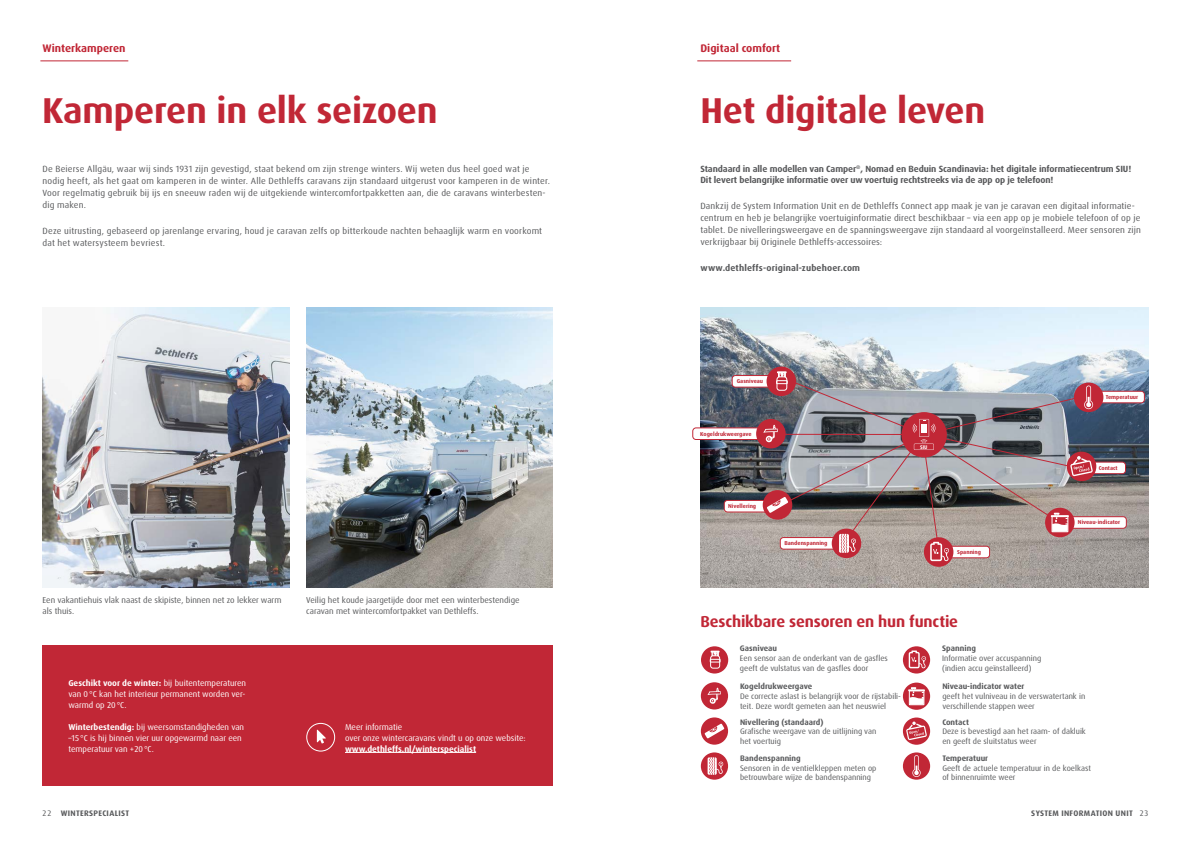
<style>
.page{position:relative;width:1191px;height:842px;background:#fff}
.page>*{position:absolute;margin:0;border:0;box-sizing:border-box;transform-origin:0 0}
.t1{font:700 36px "Dax Pro";letter-spacing:-.005em;color:#c12736}
.t2{font:700 15.8px "Dax Pro";letter-spacing:-.01em;color:#c12736}
.t3{font:700 11px "Dax Pro";color:#c12736}
.t4{font:9px/12px "Dax Pro";letter-spacing:.015em;color:#58595b}
.t5{font:700 9px/10.8px "Dax Pro";letter-spacing:-.01em;color:#58595b}
.t6{font:700 9px "Dax Pro";letter-spacing:.015em;color:#58595b}
.t7{font:8.5px/11px "Dax OT";color:#fff}
.t8{font:8.5px/11px "Dax OT";color:#58595b}
.t9{font:700 8.5px "Dax OT";color:#fff}
.t10{font:8px/9.6px "Dax Pro";color:#58595b}
.t11{font:700 8px "Dax Pro";color:#58595b}
.t12{font:700 8px "Dax Pro";letter-spacing:.04em;color:#58595b}
.t13{font:700 8px "Dax Pro";letter-spacing:.035em;color:#58595b}
.t14{font:700 5.7px "Dax Pro";color:#c12736}
.t15{font:700 5.3px "Dax Pro";color:#fff}
.s1{font-weight:700}
.s2{font-weight:400}
</style>
<div class="page">
<img style="left:700px;top:308px;width:448px;height:279px">
<img style="left:43px;top:308px;width:246px;height:279px">
<img style="left:306px;top:308px;width:247px;height:279px">
<hr style="left:697px;top:61px;width:94px;height:1px;background:#c12736">
<hr style="left:40px;top:61px;width:88px;height:1px;background:#c12736">
<div style="left:1062px;top:517px;width:64px;height:11px;background:#fff;border-radius:3px"></div>
<div style="left:1062px;top:516px;width:64px;height:13px;border:1px solid #c12736;border-radius:3px"></div>
<div style="left:732px;top:375px;width:56px;height:12px;background:#fff;border-radius:3px"></div>
<div style="left:732px;top:375px;width:56px;height:12px;border:1px solid #c12736;border-radius:3px"></div>
<div style="left:693px;top:428px;width:70px;height:11px;background:#fff;border-radius:3px"></div>
<div style="left:692px;top:428px;width:71px;height:12px;border:1px solid #c12736;border-radius:3px"></div>
<svg style="left:924px;top:537px;width:29px;height:30px"></svg>
<div style="left:701px;top:752px;width:27px;height:28px;background:#c12736;border-radius:50%"></div>
<svg style="left:707px;top:757px;width:16px;height:18px"></svg>
<div style="left:724px;top:500px;width:51px;height:12px;background:#fff;border-radius:3px"></div>
<div style="left:724px;top:500px;width:51px;height:12px;border:1px solid #c12736;border-radius:3px"></div>
<div style="left:1074px;top:462px;width:51px;height:12px;background:#fff;border-radius:3px"></div>
<div style="left:1074px;top:462px;width:51px;height:12px;border:1px solid #c12736;border-radius:3px"></div>
<div style="left:1066px;top:452px;width:30px;height:29px;background:#c12736;border-radius:50%"></div>
<div style="left:1088px;top:391px;width:56px;height:12px;background:#fff;border-radius:3px"></div>
<div style="left:1088px;top:391px;width:56px;height:12px;border:1px solid #c12736;border-radius:3px"></div>
<div style="left:1073px;top:383px;width:30px;height:29px;background:#c12736;border-radius:50%"></div>
<div style="left:766px;top:367px;width:30px;height:29px;background:#c12736;border-radius:50%"></div>
<div style="left:756px;top:419px;width:29px;height:29px;background:#c12736;border-radius:50%"></div>
<img style="left:763px;top:371px;width:332px;height:190px">
<div style="left:43px;top:645px;width:510px;height:140px;background:#c12736"></div>
<hr style="left:345px;top:752px;width:131px;height:1px;background:#fff">
<div style="left:701px;top:717px;width:27px;height:28px;background:#c12736;border-radius:50%"></div>
<svg style="left:704px;top:724px;width:20px;height:14px"></svg>
<div style="left:903px;top:646px;width:27px;height:27px;background:#c12736;border-radius:50%"></div>
<svg style="left:908px;top:650px;width:18px;height:18px"></svg>
<svg style="left:903px;top:683px;width:27px;height:27px"></svg>
<svg style="left:908px;top:687px;width:16px;height:18px"></svg>
<div style="left:701px;top:646px;width:27px;height:27px;background:#c12736;border-radius:50%"></div>
<div style="left:710px;top:655px;width:10px;height:14px;border:1px solid #fff;border-radius:2px"></div>
<svg style="left:710px;top:651px;width:10px;height:11px"></svg>
<div style="left:701px;top:682px;width:27px;height:27px;background:#c12736;border-radius:50%"></div>
<svg style="left:707px;top:688px;width:13px;height:16px"></svg>
<div style="left:903px;top:752px;width:27px;height:28px;background:#c12736;border-radius:50%"></div>
<svg style="left:912px;top:755px;width:9px;height:22px"></svg>
<div style="left:903px;top:717px;width:27px;height:28px;background:#c12736;border-radius:50%"></div>
<svg style="left:906px;top:721px;width:21px;height:19px"></svg>
<div style="left:306px;top:723px;width:29px;height:28px;border:1px solid #fff;border-radius:50%"></div>
<svg style="left:317px;top:730px;width:9px;height:13px"></svg>
<p class="t3" style="left:43px;top:41px;width:85px">Winterkamperen</p>
<p class="t3" style="left:700px;top:41px;width:81px">Digitaal comfort</p>
<h1 class="t1" style="left:42px;top:87px;width:397px">Kamperen in elk seizoen</h1>
<h1 class="t1" style="left:700px;top:87px;width:286px">Het digitale leven</h1>
<p class="t5" style="left:700px;top:164px;width:432px">Standaard in alle modellen van Camper<sup>®</sup>, Nomad en Beduin Scandinavia: het digitale informatiecentrum SIU!<br>Dit levert belangrijke informatie over uw voertuig rechtstreeks via de app op je telefoon!</p>
<p class="t4" style="left:700px;top:200px;width:442px">Dankzij de System Information Unit en de Dethleffs Connect app maak je van je caravan een digitaal informatie&shy;centrum en heb je belangrijke voertuiginformatie direct beschikbaar – via een app op je mobiele telefoon of op je tablet. De nivelleringsweergave en de spanningsweergave zijn standaard al voorgeïnstalleerd. Meer sensoren zijn verkrijgbaar bij Originele Dethleffs-accessoires:</p>
<p class="t6" style="left:700px;top:262px;width:161px">www.dethleffs-original-zubehoer.com</p>
<p class="t4" style="left:43px;top:163px;width:509px">De Beierse Allgäu, waar wij sinds 1931 zijn gevestigd, staat bekend om zijn strenge winters. Wij weten dus heel goed wat je nodig heeft, als het gaat om kamperen in de winter. Alle Dethleffs caravans zijn standaard uitgerust voor kamperen in de winter.<br>Voor regelmatig gebruik bij ijs en sneeuw raden wij de uitgekiende wintercomfortpakketten aan, die de caravans winterbesten&shy;dig maken.</p>
<p class="t4" style="left:43px;top:225px;width:501px">Deze uitrusting, gebaseerd op jarenlange ervaring, houd je caravan zelfs op bitterkoude nachten behaaglijk warm en voorkomt dat het watersysteem bevriest.</p>
<p class="t8" style="left:43px;top:595px;width:240px">Een vakantiehuis vlak naast de skipiste, binnen net zo lekker warm als thuis.</p>
<p class="t7" style="left:68px;top:677px;width:179px;text-align:justify"><span class="s1">Geschikt voor de winter:</span> bij buitentemperaturen van 0°C kan het interieur permanent worden ver&shy;warmd op 20°C.</p>
<p class="t7" style="left:68px;top:721px;width:177px"><span class="s1">Winterbestendig:</span> bij weersomstandigheden van –15 °C is hij binnen vier uur opgewarmd naar een temperatuur van +20°C.</p>
<p class="t8" style="left:306px;top:595px;width:215px">Veilig het koude jaargetijde door met een winterbestendige caravan met wintercomfortpakket van Dethleffs.</p>
<p class="t7" style="left:345px;top:721px;width:182px">Meer informatie<br>over onze wintercaravans vindt u op onze website:</p>
<p class="t9" style="left:345px;top:743px;width:133px">www.dethleffs.nl/winterspecialist</p>
<p class="t14" style="left:736px;top:378px;width:28px">Gasniveau</p>
<p class="t14" style="left:700px;top:430px;width:53px">Kogeldrukweergave</p>
<p class="t14" style="left:728px;top:502px;width:29px">Nivellering</p>
<p class="t14" style="left:784px;top:540px;width:45px">Bandenspanning</p>
<p class="t15" style="left:920px;top:443px;width:9px">SIU</p>
<p class="t14" style="left:957px;top:548px;width:25px">Spanning</p>
<h2 class="t2" style="left:700px;top:611px;width:259px">Beschikbare sensoren en hun functie</h2>
<p class="t11" style="left:740px;top:643px;width:39px">Gasniveau</p>
<p class="t10" style="left:740px;top:653px;width:149px">Een sensor aan de onderkant van de gasfles geeft de vulstatus van de gasfles door</p>
<p class="t11" style="left:942px;top:643px;width:35px">Spanning</p>
<p class="t10" style="left:942px;top:653px;width:100px">Informatie over accuspanning (indien accu geïnstalleerd)</p>
<p class="t14" style="left:1105px;top:393px;width:34px">Temperatuur</p>
<p class="t14" style="left:1098px;top:464px;width:20px">Contact</p>
<p class="t14" style="left:1078px;top:519px;width:44px">Niveau-indicator</p>
<p class="t11" style="left:740px;top:681px;width:74px">Kogeldrukweergave</p>
<p class="t10" style="left:740px;top:691px;width:162px">De correcte aslast is belangrijk voor de rijstabili&shy;teit. Deze wordt gemeten aan het neuswiel</p>
<p class="t11" style="left:942px;top:681px;width:83px">Niveau-indicator water</p>
<p class="t10" style="left:942px;top:691px;width:144px">geeft het vulniveau in de verswatertank in verschillende stappen weer</p>
<p class="t11" style="left:740px;top:716px;width:85px">Nivellering (standaard)</p>
<p class="t10" style="left:740px;top:726px;width:138px">Grafische weergave van de uitlijning van het voertuig</p>
<p class="t11" style="left:942px;top:716px;width:28px">Contact</p>
<p class="t10" style="left:942px;top:726px;width:145px">Deze is bevestigd aan het raam- of dakluik en geeft de sluitstatus weer</p>
<p class="t11" style="left:740px;top:753px;width:62px">Bandenspanning</p>
<p class="t10" style="left:740px;top:763px;width:138px">Sensoren in de ventielkleppen meten op betrouwbare wijze de bandenspanning</p>
<p class="t11" style="left:942px;top:753px;width:47px">Temperatuur</p>
<p class="t10" style="left:942px;top:763px;width:150px">Geeft de actuele temperatuur in de koelkast of binnenruimte weer</p>
<p class="t13" style="left:43px;top:808px;width:88px"><span class="s2">22</span> WINTERSPECIALIST</p>
<p class="t12" style="left:1031px;top:808px;width:119px">SYSTEM INFORMATION UNIT <span class="s2">23</span></p>
</div>
